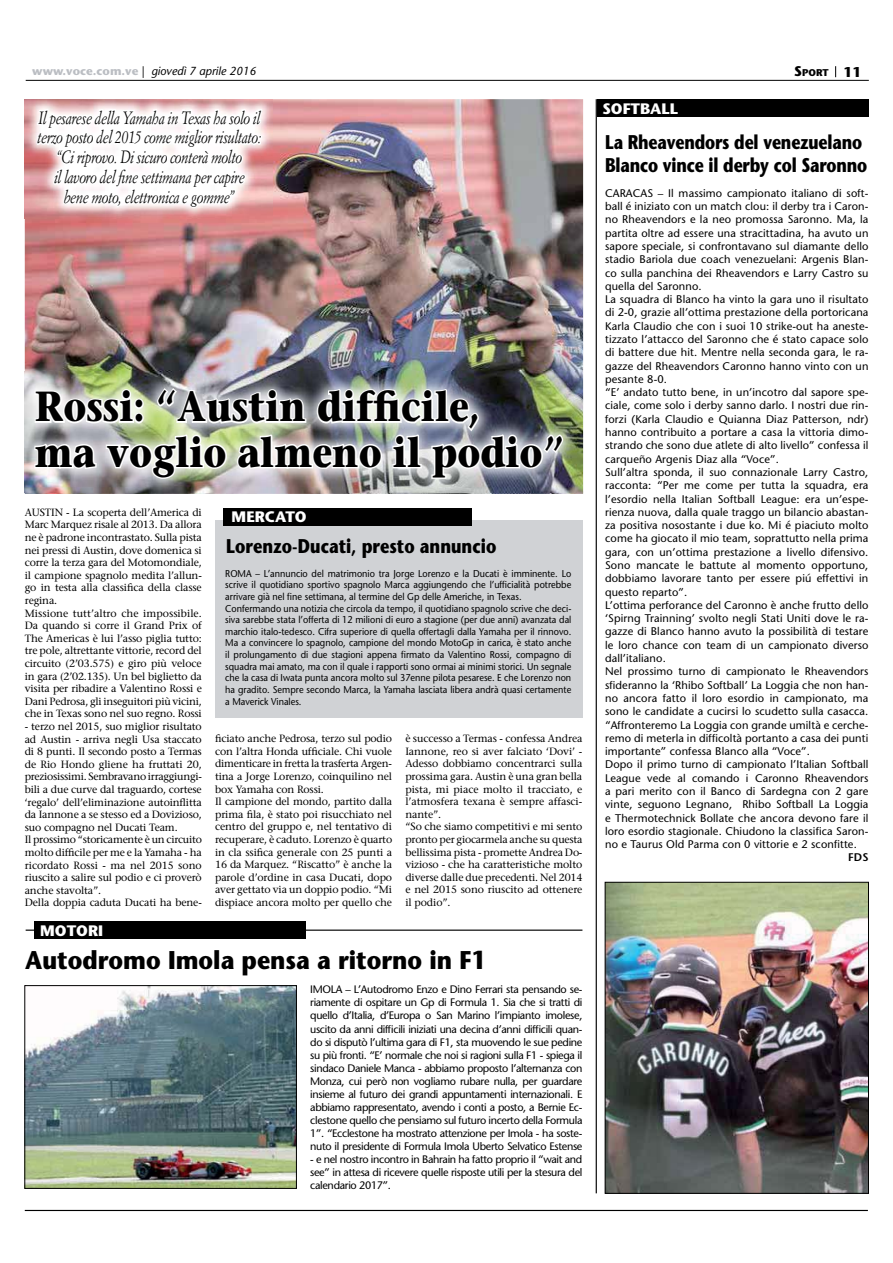
<style>
.page{position:relative;width:893px;height:1263px;background:#fff}
.page>*{position:absolute;margin:0;border:0;box-sizing:border-box;transform-origin:0 0}
.t1{font:700 42px/45.5px "Stone Serif";color:#000;scale:.85 1}
.t2{font:700 25.65px "Stone Sans";color:#000;scale:.9 1}
.t3{font:700 19.8px/23.2px "Stone Sans";letter-spacing:-.01em;color:#000;scale:.8 1}
.t4{font:700 19.8px "Stone Sans";letter-spacing:-.01em;color:#000;scale:.82 1}
.t5{font:italic 17.55px/19.8px "Simoncini Garamond";letter-spacing:-.03em;color:#000;text-align:center;scale:.8 1}
.t6{font:700 15.15px "Stone Sans";color:#fff}
.t7{font:italic 11.7px "Stone Sans";color:#000}
.t8{font:11.1px/13.4px "Stone Sans";letter-spacing:.01em;color:#000}
.t9{font:600 11.1px "Stone Sans";color:#000}
.t10{font:10.8px/13px "Stone Sans";letter-spacing:-.03em;color:#000;text-align:justify}
.t11{font:10.5px/12.6px "Stone Serif";letter-spacing:-.015em;color:#000}
.t12{font:9.9px/11.7px "Stone Sans";color:#000;scale:.92 1}
.t13{font:700 9.75px "Stone Sans";color:#000}
.s1{font-weight:700;font-style:normal;color:#bbbec3}
.s2{font-style:normal}
.s3{font-size:13.95px}
</style>
<div class="page">
<hr style="left:25px;top:1210px;width:843px;height:1px;background:#000">
<img style="left:25px;top:99px;width:558px;height:395px">
<div style="left:597px;top:99px;width:271px;height:18px;background:#000"></div>
<hr style="left:26px;top:930px;width:556px;height:1px;background:#000">
<div style="left:34px;top:921px;width:271px;height:18px;background:#000"></div>
<img style="left:25px;top:99px;width:248px;height:119px">
<svg style="left:35px;top:99px;width:229px;height:118px"></svg>
<img style="left:24px;top:372px;width:552px;height:120px">
<img style="left:33px;top:359px;width:532px;height:121px">
<hr style="left:596px;top:99px;width:1px;height:1094px;background:#000">
<div style="left:215px;top:521px;width:367px;height:197px;background:#d0d2d5"></div>
<div style="left:223px;top:508px;width:248px;height:18px;background:#000"></div>
<hr style="left:26px;top:80px;width:843px;height:1px;background:#000">
<img style="left:26px;top:987px;width:269px;height:200px">
<div style="left:24px;top:985px;width:273px;height:204px;border:1px solid #000"></div>
<img style="left:607px;top:884px;width:260px;height:308px">
<div style="left:605px;top:882px;width:264px;height:312px;border:1px solid #000"></div>
<p class="t7" style="left:32px;top:66px;width:225px"><span class="s1">www.voce.com.ve</span> <span class="s2">|</span> giovedì 7 aprile 2016</p>
<p class="t13" style="left:794px;top:69px;width:68px"><span class="s3">S</span>PORT <span class="s3">11</span></p>
<h3 class="t5" style="left:37px;top:109px;width:282px">Il pesarese della Yamaha in Texas ha solo il terzo posto del 2015 come miglior risultato: “Ci riprovo. Di sicuro conterà molto<br>il lavoro del fine settimana per capire<br>bene moto, elettronica e gomme”</h3>
<h1 class="t1" style="left:35px;top:389px;width:624px">Rossi: “Austin difficile,<br>ma voglio almeno il podio”</h1>
<p class="t11" style="left:25px;top:507px;width:179px">AUSTIN - La scoperta dell’America di Marc Marquez risale al 2013. Da allora ne è padrone incontrastato. Sulla pista nei pressi di Austin, dove domenica si corre la terza gara del Motomondiale, il campione spagnolo medita l’allun&shy;go in testa alla classifica della classe regina.<br>Missione tutt’altro che impossibile.<br>Da quando si corre il Grand Prix of The Americas è lui l’asso piglia tutto: tre pole, altrettante vittorie, record del circuito (2’03.575) e giro più veloce in gara (2’02.135). Un bel biglietto da visita per ribadire a Valentino Rossi e Dani Pedrosa, gli inseguitori più vicini, che in Texas sono nel suo regno. Rossi</p>
<p class="t11" style="left:25px;top:721px;width:179px">- terzo nel 2015, suo miglior risultato ad Austin - arriva negli Usa staccato di 8 punti. Il secondo posto a Termas de Rio Hondo gliene ha fruttati 20, preziosissimi. Sembravano irraggiungi&shy;bili a due curve dal traguardo, cortese ‘regalo’ dell’eliminazione autoinflitta da Iannone a se stesso ed a Dovizioso, suo compagno nel Ducati Team.<br>Il prossimo “storicamente è un circuito molto difficile per me e la Yamaha - ha ricordato Rossi - ma nel 2015 sono riuscito a salire sul podio e ci proverò anche stavolta”.<br>Della doppia caduta Ducati ha bene-</p>
<h3 class="t6" style="left:232px;top:511px;width:77px">MERCATO</h3>
<h3 class="t4" style="left:226px;top:538px;width:331px">Lorenzo-Ducati, presto annuncio</h3>
<p class="t12" style="left:225px;top:568px;width:378px">ROMA – L’annuncio del matrimonio tra Jorge Lorenzo e la Ducati è imminente. Lo scrive il quotidiano sportivo spagnolo Marca aggiungendo che l’ufficialità potrebbe arrivare già nel fine settimana, al termine del Gp delle Americhe, in Texas.<br>Confermando una notizia che circola da tempo, il quotidiano spagnolo scrive che deci&shy;siva sarebbe stata l’offerta di 12 milioni di euro a stagione (per due anni) avanzata dal marchio italo-tedesco. Cifra superiore di quella offertagli dalla Yamaha per il rinnovo.<br>Ma a convincere lo spagnolo, campione del mondo MotoGp in carica, è stato anche il prolungamento di due stagioni appena firmato da Valentino Rossi, compagno di squadra mai amato, ma con il quale i rapporti sono ormai ai minimi storici. Un segnale che la casa di Iwata punta ancora molto sul 37enne pilota pesarese. E che Lorenzo non ha gradito. Sempre secondo Marca, la Yamaha lasciata libera andrà quasi certamente a Maverick Vinales.</p>
<p class="t11" style="left:215px;top:733px;width:179px">ficiato anche Pedrosa, terzo sul podio con l’altra Honda ufficiale. Chi vuole dimenticare in fretta la trasferta Argen&shy;tina a Jorge Lorenzo, coinquilino nel box Yamaha con Rossi.<br>Il campione del mondo, partito dalla prima fila, è stato poi risucchiato nel centro del gruppo e, nel tentativo di recuperare, è caduto. Lorenzo è quarto in cla ssifica generale con 25 punti a 16 da Marquez. “Riscatto” è anche la parole d’ordine in casa Ducati, dopo aver gettato via un doppio podio. “Mi dispiace ancora molto per quello che</p>
<p class="t11" style="left:405px;top:733px;width:179px">è successo a Termas - confessa Andrea Iannone, reo si aver falciato ‘Dovi’ - Adesso dobbiamo concentrarci sulla prossima gara. Austin è una gran bella pista, mi piace molto il tracciato, e l’atmosfera texana è sempre affasci&shy;nante”.<br>“So che siamo competitivi e mi sento pronto per giocarmela anche su questa bellissima pista - promette Andrea Do&shy;vizioso - che ha caratteristiche molto diverse dalle due precedenti. Nel 2014 e nel 2015 sono riuscito ad ottenere il podio”.</p>
<h3 class="t6" style="left:40px;top:925px;width:64px">MOTORI</h3>
<h2 class="t2" style="left:25px;top:950px;width:513px">Autodromo Imola pensa a ritorno in F1</h2>
<p class="t10" style="left:310px;top:984px;width:274px">IMOLA – L’Autodromo Enzo e Dino Ferrari sta pensando se&shy;riamente di ospitare un Gp di Formula 1. Sia che si tratti di quello d’Italia, d’Europa o San Marino l’impianto imolese, uscito da anni difficili iniziati una decina d’anni difficili quan&shy;do si disputò l’ultima gara di F1, sta muovendo le sue pedine su più fronti. “E’ normale che noi si ragioni sulla F1 - spiega il sindaco Daniele Manca - abbiamo proposto l’alternanza con Monza, cui però non vogliamo rubare nulla, per guardare insieme al futuro dei grandi appuntamenti internazionali. E abbiamo rappresentato, avendo i conti a posto, a Bernie Ec&shy;clestone quello che pensiamo sul futuro incerto della Formula 1”. “Ecclestone ha mostrato attenzione per Imola - ha soste&shy;nuto il presidente di Formula Imola Uberto Selvatico Estense</p>
<p class="t10" style="left:310px;top:1154px;width:274px">- e nel nostro incontro in Bahrain ha fatto proprio il “wait and see” in attesa di ricevere quelle risposte utili per la stesura del calendario 2017”.</p>
<h3 class="t6" style="left:602px;top:103px;width:77px">SOFTBALL</h3>
<h3 class="t3" style="left:605px;top:132px;width:329px">La Rheavendors del venezuelano<br>Blanco vince il derby col Saronno</h3>
<p class="t8" style="left:605px;top:187px;width:265px">CARACAS – Il massimo campionato italiano di soft&shy;ball é iniziato con un match clou: il derby tra i Caron&shy;no Rheavendors e la neo promossa Saronno. Ma, la partita oltre ad essere una stracittadina, ha avuto un sapore speciale, si confrontavano sul diamante dello stadio Bariola due coach venezuelani: Argenis Blan&shy;co sulla panchina dei Rheavendors e Larry Castro su quella del Saronno.<br>La squadra di Blanco ha vinto la gara uno il risultato di 2-0, grazie all’ottima prestazione della portoricana Karla Claudio che con i suoi 10 strike-out ha aneste&shy;tizzato l’attacco del Saronno che é stato capace solo di battere due hit. Mentre nella seconda gara, le ra&shy;gazze del Rheavendors Caronno hanno vinto con un pesante 8-0.<br>“E’ andato tutto bene, in un’incotro dal sapore spe&shy;ciale, come solo i derby sanno darlo. I nostri due rin&shy;forzi (Karla Claudio e Quianna Diaz Patterson, ndr) hanno contribuito a portare a casa la vittoria dimo&shy;strando che sono due atlete di alto livello” confessa il carqueño Argenis Diaz alla “Voce”.<br>Sull’altra sponda, il suo connazionale Larry Castro, racconta: “Per me come per tutta la squadra, era l’esordio nella Italian Softball League: era un’espe&shy;rienza nuova, dalla quale traggo un bilancio abastan&shy;za positiva nosostante i due ko. Mi é piaciuto molto come ha giocato il mio team, soprattutto nella prima gara, con un’ottima prestazione a livello difensivo.<br>Sono mancate le battute al momento opportuno, dobbiamo lavorare tanto per essere piú effettivi in questo reparto”.<br>L’ottima perforance del Caronno è anche frutto dello ‘Spirng Trainning’ svolto negli Stati Uniti dove le ra&shy;gazze di Blanco hanno avuto la possibilità di testare le loro chance con team di un campionato diverso dall’italiano.<br>Nel prossimo turno di campionato le Rheavendors sfideranno la ‘Rhibo Softball’ La Loggia che non han&shy;no ancora fatto il loro esordio in campionato, ma sono le candidate a cucirsi lo scudetto sulla casacca. “Affronteremo La Loggia con grande umiltà e cerche&shy;remo di meterla in difficoltà portanto a casa dei punti importante” confessa Blanco alla “Voce”.<br>Dopo il primo turno di campionato l’Italian Softball League vede al comando i Caronno Rheavendors a pari merito con il Banco di Sardegna con 2 gare vinte, seguono Legnano, Rhibo Softball La Loggia e Thermotechnick Bollate che ancora devono fare il loro esordio stagionale. Chiudono la classifica Saron&shy;no e Taurus Old Parma con 0 vittorie e 2 sconfitte.</p>
<p class="t9" style="left:848px;top:853px;width:22px">FDS</p>
</div>
